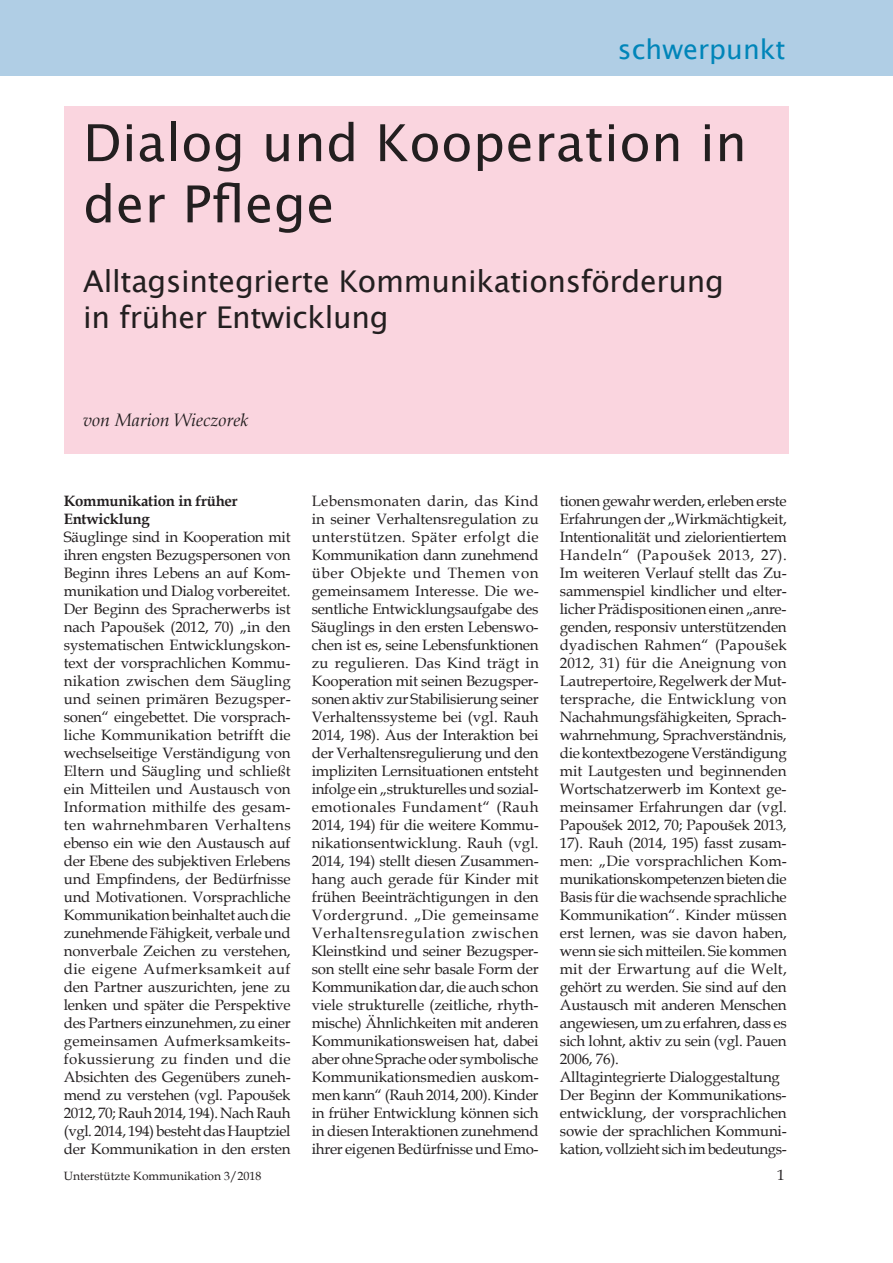
<style>
.page{position:relative;width:893px;height:1263px;background:#fff}
.page>*{position:absolute;margin:0;border:0;box-sizing:border-box;transform-origin:0 0}
.t1{font:51px/61.2px "Lucida Sans Unicode";letter-spacing:.01em;color:#231f20}
.t2{font:30px/36px "Lucida Sans Unicode";letter-spacing:-.01em;color:#231f20}
.t3{font:27px "Lucida Sans Unicode";color:#0085b9}
.t4{font:italic 18px "Book Antiqua";color:#231f20}
.t5{font:15px/18px "Book Antiqua";letter-spacing:-.015em;color:#231f20;text-align:justify}
.t6{font:700 15px/18px "Book Antiqua";letter-spacing:-.015em;color:#231f20}
.t7{font:12px "Book Antiqua";color:#231f20}
</style>
<div class="page">
<div style="left:0;top:0;width:893px;height:75px;background:#b0cee5"></div>
<div style="left:64px;top:106px;width:724px;height:348px;background:#fad5df"></div>
<h3 class="t3" style="left:618px;top:28px;width:169px">schwerpunkt</h3>
<h1 class="t1" style="left:83px;top:113px;width:665px">Dialog und Kooperation in der Pflege</h1>
<h2 class="t2" style="left:83px;top:263px;width:642px">Alltagsintegrierte Kommunikationsförderung in früher Entwicklung</h2>
<p class="t4" style="left:83px;top:408px;width:167px">von Marion Wieczorek</p>
<p class="t6" style="left:64px;top:492px;width:175px">Kommunikation in früher<br>Entwicklung</p>
<p class="t5" style="left:64px;top:528px;width:228px">Säuglinge sind in Kooperation mit ihren engsten Bezugspersonen von Beginn ihres Lebens an auf Kom&shy;munikation und Dialog vorbereitet.<br>Der Beginn des Spracherwerbs ist nach Papoušek (2012, 70) „in den systematischen Entwicklungskon&shy;text der vorsprachlichen Kommu&shy;nikation zwischen dem Säugling und seinen primären Bezugsper&shy;sonen“ eingebettet. Die vorsprach&shy;liche Kommunikation betrifft die wechselseitige Verständigung von Eltern und Säugling und schließt ein Mitteilen und Austausch von Information mithilfe des gesam&shy;ten wahrnehmbaren Verhaltens ebenso ein wie den Austausch auf der Ebene des subjektiven Erlebens und Empfindens, der Bedürfnisse und Motivationen. Vorsprachliche Kommunikation beinhaltet auch die zunehmende Fähigkeit, verbale und nonverbale Zeichen zu verstehen, die eigene Aufmerksamkeit auf den Partner auszurichten, jene zu lenken und später die Perspektive des Partners einzunehmen, zu einer gemeinsamen Aufmerksamkeits&shy;fokussierung zu finden und die Absichten des Gegenübers zuneh&shy;mend zu verstehen (vgl. Papoušek 2012, 70; Rauh 2014, 194). Nach Rauh (vgl. 2014, 194) besteht das Hauptziel der Kommunikation in den ersten</p>
<p class="t5" style="left:312px;top:492px;width:228px">Lebensmonaten darin, das Kind in seiner Verhaltensregulation zu unterstützen. Später erfolgt die Kommunikation dann zunehmend über Objekte und Themen von gemeinsamem Interesse. Die we&shy;sentliche Entwicklungsaufgabe des Säuglings in den ersten Lebenswo&shy;chen ist es, seine Lebensfunktionen zu regulieren. Das Kind trägt in Kooperation mit seinen Bezugsper&shy;sonen aktiv zur Stabilisierung seiner Verhaltenssysteme bei (vgl. Rauh 2014, 198). Aus der Interaktion bei der Verhaltensregulierung und den impliziten Lernsituationen entsteht infolge ein „strukturelles und sozial&shy;emotionales Fundament“ (Rauh 2014, 194) für die weitere Kommu&shy;nikationsentwicklung. Rauh (vgl.<br>2014, 194) stellt diesen Zusammen&shy;hang auch gerade für Kinder mit frühen Beeinträchtigungen in den Vordergrund. „Die gemeinsame Verhaltensregulation zwischen Kleinstkind und seiner Bezugsper&shy;son stellt eine sehr basale Form der Kommunikation dar, die auch schon viele strukturelle (zeitliche, rhyth&shy;mische) Ähnlichkeiten mit anderen Kommunikationsweisen hat, dabei aber ohne Sprache oder symbolische Kommunikationsmedien auskom&shy;men kann“ (Rauh 2014, 200). Kinder in früher Entwicklung können sich in diesen Interaktionen zunehmend ihrer eigenen Bedürfnisse und Emo-</p>
<p class="t5" style="left:560px;top:492px;width:228px;text-align:left">tionen gewahr werden, erleben erste Erfahrungen der „Wirkmächtigkeit, Intentionalität und zielorientiertem Handeln“ (Papoušek 2013, 27).<br>Im weiteren Verlauf stellt das Zu&shy;sammenspiel kindlicher und elter&shy;licher Prädispositionen einen „anre&shy;genden, responsiv unterstützenden dyadischen Rahmen“ (Papoušek 2012, 31) für die Aneignung von Lautrepertoire, Regelwerk der Mut&shy;tersprache, die Entwicklung von Nachahmungsfähigkeiten, Sprach&shy;wahrnehmung, Sprachverständnis, die kontextbezogene Verständigung mit Lautgesten und beginnenden Wortschatzerwerb im Kontext ge&shy;meinsamer Erfahrungen dar (vgl.<br>Papoušek 2012, 70; Papoušek 2013, 17). Rauh (2014, 195) fasst zusam&shy;men: „Die vorsprachlichen Kom&shy;munikationskompetenzen bieten die Basis für die wachsende sprachliche Kommunikation“. Kinder müssen erst lernen, was sie davon haben, wenn sie sich mitteilen. Sie kommen mit der Erwartung auf die Welt, gehört zu werden. Sie sind auf den Austausch mit anderen Menschen angewiesen, um zu erfahren, dass es sich lohnt, aktiv zu sein (vgl. Pauen 2006, 76).<br>Alltagintegrierte Dialoggestaltung Der Beginn der Kommunikations&shy;entwicklung, der vorsprachlichen sowie der sprachlichen Kommuni&shy;kation, vollzieht sich im bedeutungs-</p>
<p class="t7" style="left:64px;top:1168px;width:199px">Unterstützte Kommunikation 3/2018</p>
<p class="t5" style="left:777px;top:1166px;width:9px">1</p>
</div>
